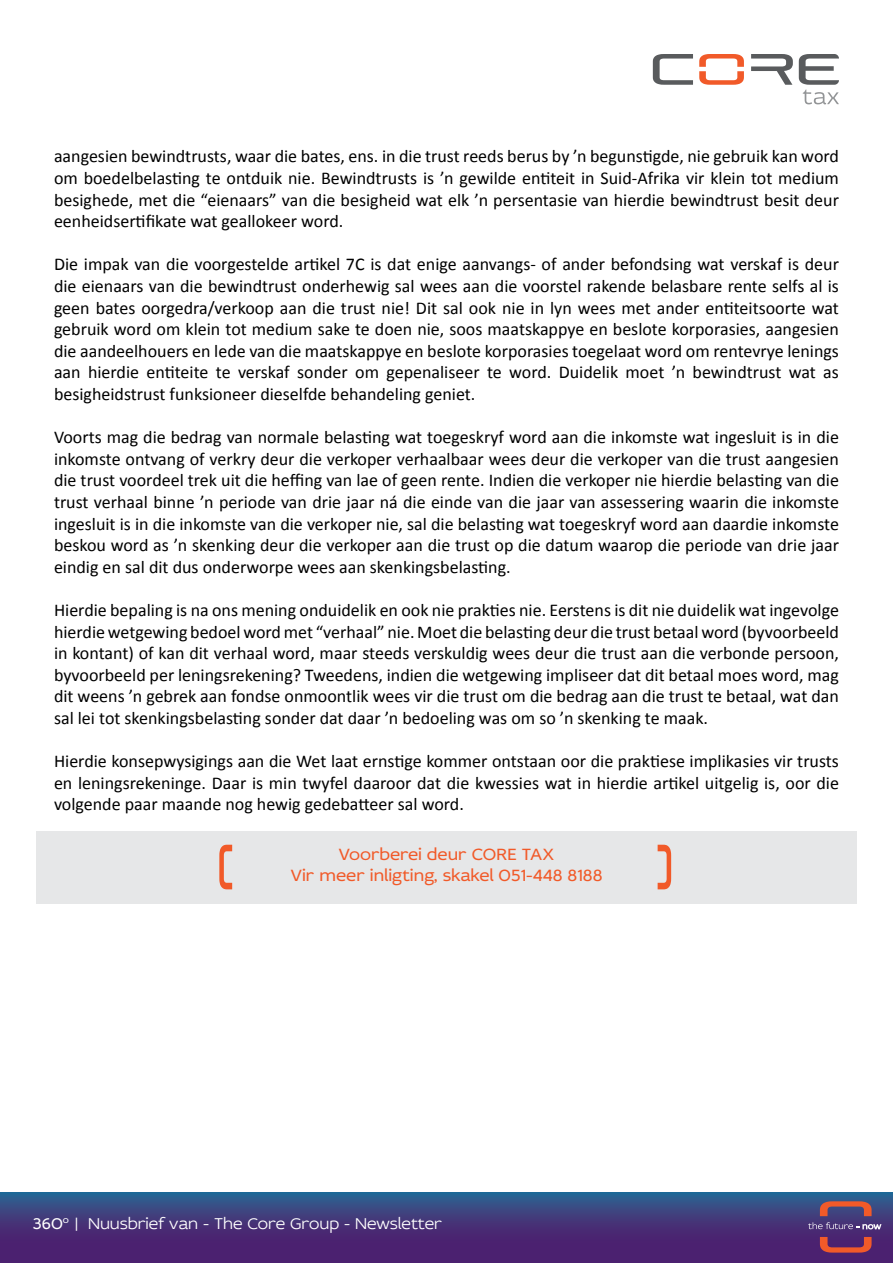
<style>
.page{position:relative;width:893px;height:1263px;background:#fff}
.page>*{position:absolute;margin:0;border:0;box-sizing:border-box;transform-origin:0 0}
.t1{font:18px/21.6px "Calibri";color:#000;text-align:justify}
.t2{font:17.25px/20.9px "Idealist Sans";color:#f15a29;text-align:center}
.t3{font:300 16.5px "Idealist Sans";color:#fff}
.s1{font-weight:400}
</style>
<div class="page">
<svg style="left:0;top:1193px;width:893px;height:70px;background:#423579"></svg>
<svg style="left:808px;top:1222px;width:73px;height:7px"></svg>
<svg style="left:820px;top:1201px;width:52px;height:15px"></svg>
<svg style="left:820px;top:1237px;width:52px;height:15px"></svg>
<svg style="left:653px;top:54px;width:40px;height:31px"></svg>
<svg style="left:699px;top:54px;width:45px;height:31px"></svg>
<svg style="left:751px;top:54px;width:42px;height:31px"></svg>
<svg style="left:799px;top:54px;width:40px;height:50px"></svg>
<div style="left:36px;top:831px;width:821px;height:72px;background:#e6e7e8"></div>
<svg style="left:219px;top:845px;width:13px;height:44px"></svg>
<svg style="left:658px;top:845px;width:13px;height:44px"></svg>
<p class="t1" style="left:54px;top:145px;width:786px">aangesien bewindtrusts, waar die bates, ens. in die trust reeds berus by ’n begunstigde, nie gebruik kan word om boedelbelasting te ontduik nie. Bewindtrusts is ’n gewilde entiteit in Suid-Afrika vir klein tot medium besighede, met die “eienaars” van die besigheid wat elk ’n persentasie van hierdie bewindtrust besit deur eenheidsertifikate wat geallokeer word.</p>
<p class="t1" style="left:54px;top:253px;width:786px">Die impak van die voorgestelde artikel 7C is dat enige aanvangs- of ander befondsing wat verskaf is deur die eienaars van die bewindtrust onderhewig sal wees aan die voorstel rakende belasbare rente selfs al is geen bates oorgedra/verkoop aan die trust nie! Dit sal ook nie in lyn wees met ander entiteitsoorte wat gebruik word om klein tot medium sake te doen nie, soos maatskappye en beslote korporasies, aangesien die aandeelhouers en lede van die maatskappye en beslote korporasies toegelaat word om rentevrye lenings aan hierdie entiteite te verskaf sonder om gepenaliseer te word. Duidelik moet ’n bewindtrust wat as besigheidstrust funksioneer dieselfde behandeling geniet.</p>
<p class="t1" style="left:54px;top:425px;width:786px">Voorts mag die bedrag van normale belasting wat toegeskryf word aan die inkomste wat ingesluit is in die inkomste ontvang of verkry deur die verkoper verhaalbaar wees deur die verkoper van die trust aangesien die trust voordeel trek uit die heffing van lae of geen rente. Indien die verkoper nie hierdie belasting van die trust verhaal binne ’n periode van drie jaar ná die einde van die jaar van assessering waarin die inkomste ingesluit is in die inkomste van die verkoper nie, sal die belasting wat toegeskryf word aan daardie inkomste beskou word as ’n skenking deur die verkoper aan die trust op die datum waarop die periode van drie jaar eindig en sal dit dus onderworpe wees aan skenkingsbelasting.</p>
<p class="t1" style="left:54px;top:598px;width:786px">Hierdie bepaling is na ons mening onduidelik en ook nie prakties nie. Eerstens is dit nie duidelik wat ingevolge hierdie wetgewing bedoel word met “verhaal” nie. Moet die belasting deur die trust betaal word (byvoorbeeld in kontant) of kan dit verhaal word, maar steeds verskuldig wees deur die trust aan die verbonde persoon, byvoorbeeld per leningsrekening? Tweedens, indien die wetgewing impliseer dat dit betaal moes word, mag dit weens ’n gebrek aan fondse onmoontlik wees vir die trust om die bedrag aan die trust te betaal, wat dan sal lei tot skenkingsbelasting sonder dat daar ’n bedoeling was om so ’n skenking te maak.</p>
<p class="t1" style="left:54px;top:749px;width:786px">Hierdie konsepwysigings aan die Wet laat ernstige kommer ontstaan oor die praktiese implikasies vir trusts en leningsrekeninge. Daar is min twyfel daaroor dat die kwessies wat in hierdie artikel uitgelig is, oor die volgende paar maande nog hewig gedebatteer sal word.</p>
<p class="t2" style="left:290px;top:843px;width:313px">Voorberei deur CORE TAX<br>Vir meer inligting, skakel 051-448 8188</p>
<p class="t3" style="left:33px;top:1212px;width:411px"><span class="s1">360</span><sup>o</sup> | Nuusbrief van - The Core Group - Newsletter</p>
</div>
